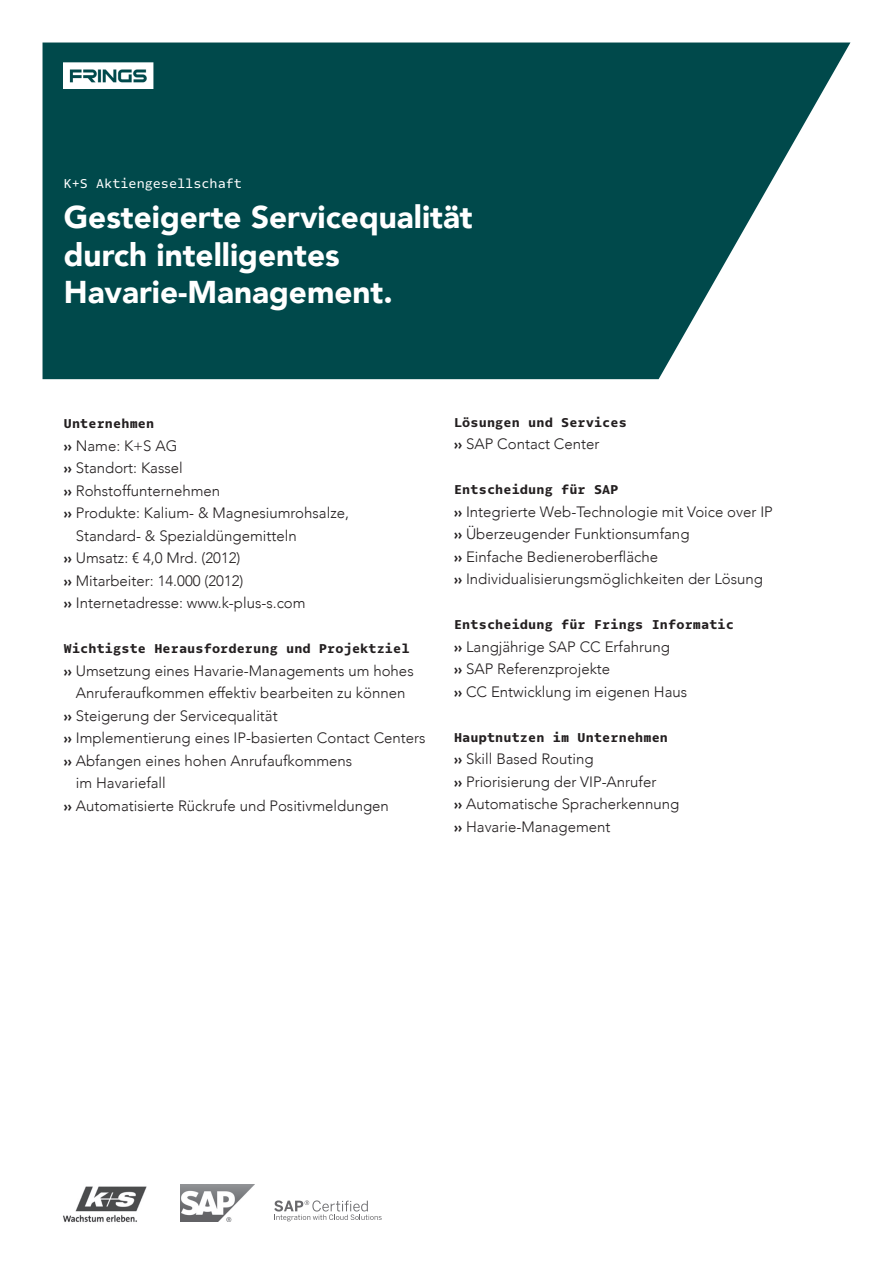
<style>
.page{position:relative;width:893px;height:1263px;background:#fff}
.page>*{position:absolute;margin:0;border:0;box-sizing:border-box;transform-origin:0 0}
.t1{font:900 31.5px/37.5px "Avenir";color:#fff}
.t2{font:300 15px/22.5px "Avenir";color:#231f20}
.t3{font:900 13.5px "Odisseia";letter-spacing:.01em;color:#231f20}
.t4{font:13.5px "Odisseia";color:#fff}
.s1{font-weight:900;font-size:13.5px}
</style>
<div class="page">
<svg style="left:43px;top:43px;width:807px;height:336px;background:#1e5e60"></svg>
<img style="left:64px;top:43px;width:90px;height:46px">
<img style="left:63px;top:1186px;width:84px;height:36px">
<img style="left:180px;top:1184px;width:74px;height:37px">
<svg style="left:274px;top:1200px;width:108px;height:21px"></svg>
<p class="t4" style="left:64px;top:174px;width:180px">K+S Aktiengesellschaft</p>
<h1 class="t1" style="left:64px;top:198px;width:410px">Gesteigerte Servicequalität durch intelligentes<br>Havarie-Management.</h1>
<p class="t3" style="left:64px;top:415px;width:92px">Unternehmen</p>
<p class="t2" style="left:64px;top:434px;width:115px"><span class="s1">››</span> Name: K+S AG</p>
<p class="t2" style="left:64px;top:457px;width:120px"><span class="s1">››</span> Standort: Kassel</p>
<p class="t2" style="left:64px;top:479px;width:158px"><span class="s1">››</span> Rohstoffunternehmen</p>
<p class="t2" style="left:64px;top:502px;width:287px"><span class="s1">››</span> Produkte: Kalium- &amp; Magnesiumrohsalze,</p>
<p class="t2" style="left:76px;top:524px;width:222px">Standard- &amp; Spezialdüngemitteln</p>
<p class="t2" style="left:64px;top:547px;width:178px"><span class="s1">››</span> Umsatz: € 4,0 Mrd. (2012)</p>
<p class="t2" style="left:64px;top:569px;width:181px"><span class="s1">››</span> Mitarbeiter: 14.000 (2012)</p>
<p class="t2" style="left:64px;top:592px;width:243px"><span class="s1">››</span> Internetadresse: www.k-plus-s.com</p>
<p class="t3" style="left:64px;top:640px;width:347px">Wichtigste Herausforderung und Projektziel</p>
<p class="t2" style="left:64px;top:659px;width:351px"><span class="s1">››</span> Umsetzung eines Havarie-Managements um hohes</p>
<p class="t2" style="left:76px;top:682px;width:331px">Anruferaufkommen effektiv bearbeiten zu können</p>
<p class="t2" style="left:64px;top:704px;width:215px"><span class="s1">››</span> Steigerung der Servicequalität</p>
<p class="t2" style="left:64px;top:727px;width:363px"><span class="s1">››</span> Implementierung eines IP-basierten Contact Centers</p>
<p class="t2" style="left:64px;top:749px;width:290px"><span class="s1">››</span> Abfangen eines hohen Anrufaufkommens</p>
<p class="t2" style="left:76px;top:772px;width:91px">im Havariefall</p>
<p class="t2" style="left:64px;top:794px;width:327px"><span class="s1">››</span> Automatisierte Rückrufe und Positivmeldungen</p>
<p class="t3" style="left:454px;top:413px;width:174px">Lösungen und Services</p>
<p class="t2" style="left:454px;top:433px;width:147px"><span class="s1">››</span> SAP Contact Center</p>
<p class="t3" style="left:454px;top:481px;width:166px">Entscheidung für SAP</p>
<p class="t2" style="left:454px;top:500px;width:320px"><span class="s1">››</span> Integrierte Web-Technologie mit Voice over IP <span class="s1">››</span> Überzeugender Funktionsumfang<br><span class="s1">››</span> Einfache Bedieneroberfläche<br><span class="s1">››</span> Individualisierungsmöglichkeiten der Lösung</p>
<p class="t3" style="left:454px;top:616px;width:281px">Entscheidung für Frings Informatic</p>
<p class="t2" style="left:454px;top:635px;width:235px"><span class="s1">››</span> Langjährige SAP CC Erfahrung<br><span class="s1">››</span> SAP Referenzprojekte<br><span class="s1">››</span> CC Entwicklung im eigenen Haus</p>
<p class="t3" style="left:454px;top:728px;width:215px">Hauptnutzen im Unternehmen</p>
<p class="t2" style="left:454px;top:748px;width:227px"><span class="s1">››</span> Skill Based Routing<br><span class="s1">››</span> Priorisierung der VIP-Anrufer<br><span class="s1">››</span> Automatische Spracherkennung <span class="s1">››</span> Havarie-Management</p>
</div>
